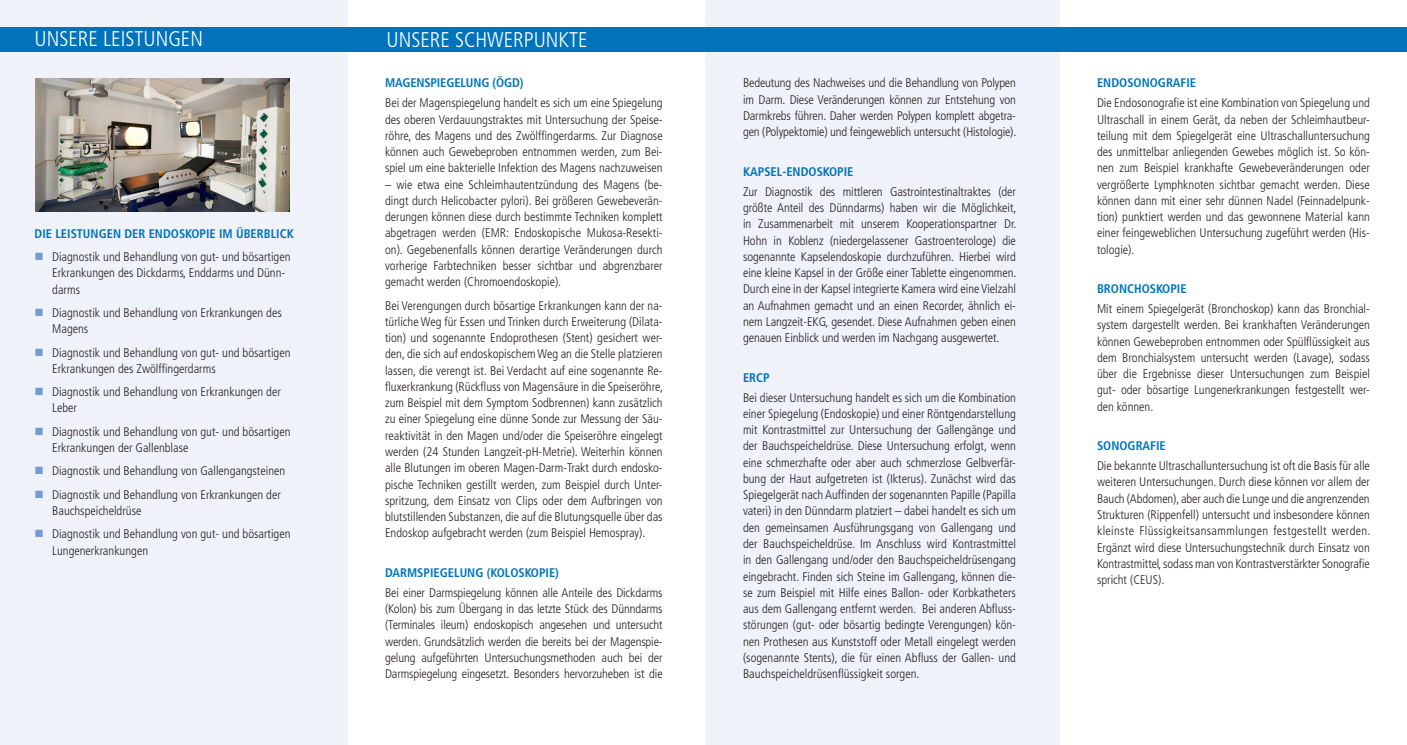
<style>
.page{position:relative;width:1407px;height:745px;background:#fff}
.page>*{position:absolute;margin:0;border:0;box-sizing:border-box;transform-origin:0 0}
.Headline_17_18_weiß{font:300 condensed 21.25px "Frutiger LT Pro";color:#fff}
.Fließtext{font:300 condensed 12.5px/16.2px "Frutiger LT Pro";color:#231f20;text-align:justify}
.Fließtext-2{font:700 condensed 12.5px "Frutiger LT Pro";color:#0073bc}
.s1{color:#749cd2}
</style>
<div class="page">
<div style="left:705px;top:0;width:354px;height:744px;background:#eff2f9"></div>
<div style="left:0;top:0;width:347px;height:744px;background:#eff2f9"></div>
<div style="left:0;top:27px;width:1407px;height:24px;background:#0073bc"></div>
<img style="left:35px;top:79px;width:255px;height:132px">
<p class="Headline_17_18_weiß" style="left:35px;top:27px;width:170px">UNSERE LEISTUNGEN</p>
<p class="Headline_17_18_weiß" style="left:386px;top:27px;width:203px">UNSERE SCHWERPUNKTE</p>
<p class="Fließtext-2" style="left:35px;top:226px;width:261px">DIE LEISTUNGEN DER ENDOSKOPIE IM ÜBERBLICK</p>
<p class="Fließtext" style="left:52px;top:248px;width:240px;text-align:left;text-indent:-18px"><span class="s1">■</span> Diagnostik und Behandlung von gut- und bösartigen<br>Erkrankungen des Dickdarms, Enddarms und Dünn&shy;darms</p>
<p class="Fließtext" style="left:52px;top:304px;width:231px;text-indent:-18px"><span class="s1">■</span> Diagnostik und Behandlung von Erkrankungen des<br>Magens</p>
<p class="Fließtext" style="left:52px;top:344px;width:240px;text-indent:-18px"><span class="s1">■</span> Diagnostik und Behandlung von gut- und bösartigen<br>Erkrankungen des Zwölffingerdarms</p>
<p class="Fließtext" style="left:52px;top:383px;width:230px;text-indent:-18px"><span class="s1">■</span> Diagnostik und Behandlung von Erkrankungen der<br>Leber</p>
<p class="Fließtext" style="left:52px;top:423px;width:240px;text-indent:-18px"><span class="s1">■</span> Diagnostik und Behandlung von gut- und bösartigen<br>Erkrankungen der Gallenblase</p>
<p class="Fließtext" style="left:35px;top:463px;width:252px"><span class="s1">■</span> Diagnostik und Behandlung von Gallengangsteinen</p>
<p class="Fließtext" style="left:52px;top:486px;width:230px;text-indent:-18px"><span class="s1">■</span> Diagnostik und Behandlung von Erkrankungen der<br>Bauchspeicheldrüse</p>
<p class="Fließtext" style="left:52px;top:525px;width:240px;text-indent:-18px"><span class="s1">■</span> Diagnostik und Behandlung von gut- und bösartigen<br>Lungenerkrankungen</p>
<p class="Fließtext-2" style="left:385px;top:76px;width:140px">MAGENSPIEGELUNG (ÖGD)</p>
<p class="Fließtext" style="left:385px;top:95px;width:279px">Bei der Magenspiegelung handelt es sich um eine Spiegelung des oberen Verdauungstraktes mit Untersuchung der Speise&shy;röhre, des Magens und des Zwölffingerdarms. Zur Diagnose können auch Gewebeproben entnommen werden, zum Bei&shy;spiel um eine bakterielle Infektion des Magens nachzuweisen</p>
<p class="Fließtext" style="left:385px;top:176px;width:279px">– wie etwa eine Schleimhautentzündung des Magens (be&shy;dingt durch Helicobacter pylori). Bei größeren Gewebeverän&shy;derungen können diese durch bestimmte Techniken komplett abgetragen werden (EMR: Endoskopische Mukosa-Resekti&shy;on). Gegebenenfalls können derartige Veränderungen durch vorherige Farbtechniken besser sichtbar und abgrenzbarer gemacht werden (Chromoendoskopie).</p>
<p class="Fließtext" style="left:385px;top:297px;width:279px">Bei Verengungen durch bösartige Erkrankungen kann der na&shy;türliche Weg für Essen und Trinken durch Erweiterung (Dilata&shy;tion) und sogenannte Endoprothesen (Stent) gesichert wer&shy;den, die sich auf endoskopischem Weg an die Stelle platzieren lassen, die verengt ist. Bei Verdacht auf eine sogenannte Re&shy;fluxerkrankung (Rückfluss von Magensäure in die Speiseröhre, zum Beispiel mit dem Symptom Sodbrennen) kann zusätzlich zu einer Spiegelung eine dünne Sonde zur Messung der Säu&shy;reaktivität in den Magen und/oder die Speiseröhre eingelegt werden (24 Stunden Langzeit-pH-Metrie). Weiterhin können alle Blutungen im oberen Magen-Darm-Trakt durch endosko&shy;pische Techniken gestillt werden, zum Beispiel durch Unter&shy;spritzung, dem Einsatz von Clips oder dem Aufbringen von blutstillenden Substanzen, die auf die Blutungsquelle über das Endoskop aufgebracht werden (zum Beispiel Hemospray).</p>
<p class="Fließtext-2" style="left:385px;top:565px;width:175px">DARMSPIEGELUNG (KOLOSKOPIE)</p>
<p class="Fließtext" style="left:385px;top:584px;width:279px">Bei einer Darmspiegelung können alle Anteile des Dickdarms (Kolon) bis zum Übergang in das letzte Stück des Dünndarms (Terminales ileum) endoskopisch angesehen und untersucht werden. Grundsätzlich werden die bereits bei der Magenspie&shy;gelung aufgeführten Untersuchungsmethoden auch bei der Darmspiegelung eingesetzt. Besonders hervorzuheben ist die</p>
<p class="Fließtext" style="left:743px;top:75px;width:275px">Bedeutung des Nachweises und die Behandlung von Polypen im Darm. Diese Veränderungen können zur Entstehung von Darmkrebs führen. Daher werden Polypen komplett abgetra&shy;gen (Polypektomie) und feingeweblich untersucht (Histologie).</p>
<p class="Fließtext-2" style="left:743px;top:164px;width:112px">KAPSEL-ENDOSKOPIE</p>
<p class="Fließtext" style="left:743px;top:183px;width:275px">Zur Diagnostik des mittleren Gastrointestinaltraktes (der größte Anteil des Dünndarms) haben wir die Möglichkeit, in Zusammenarbeit mit unserem Kooperationspartner Dr.<br>Hohn in Koblenz (niedergelassener Gastroenterologe) die sogenannte Kapselendoskopie durchzuführen. Hierbei wird eine kleine Kapsel in der Größe einer Tablette eingenommen.<br>Durch eine in der Kapsel integrierte Kamera wird eine Vielzahl an Aufnahmen gemacht und an einen Recorder, ähnlich ei&shy;nem Langzeit-EKG, gesendet. Diese Aufnahmen geben einen genauen Einblick und werden im Nachgang ausgewertet.</p>
<p class="Fließtext-2" style="left:743px;top:370px;width:28px">ERCP</p>
<p class="Fließtext" style="left:743px;top:389px;width:274px">Bei dieser Untersuchung handelt es sich um die Kombination einer Spiegelung (Endoskopie) und einer Röntgendarstellung mit Kontrastmittel zur Untersuchung der Gallengänge und der Bauchspeicheldrüse. Diese Untersuchung erfolgt, wenn eine schmerzhafte oder aber auch schmerzlose Gelbverfär&shy;bung der Haut aufgetreten ist (Ikterus). Zunächst wird das Spiegelgerät nach Auffinden der sogenannten Papille (Papilla vateri) in den Dünndarm platziert – dabei handelt es sich um den gemeinsamen Ausführungsgang von Gallengang und der Bauchspeicheldrüse. Im Anschluss wird Kontrastmittel in den Gallengang und/oder den Bauchspeicheldrüsengang eingebracht. Finden sich Steine im Gallengang, können die&shy;se zum Beispiel mit Hilfe eines Ballon- oder Korbkatheters aus dem Gallengang entfernt werden. Bei anderen Abfluss&shy;störungen (gut- oder bösartig bedingte Verengungen) kön&shy;nen Prothesen aus Kunststoff oder Metall eingelegt werden (sogenannte Stents), die für einen Abfluss der Gallen- und Bauchspeicheldrüsenflüssigkeit sorgen.</p>
<p class="Fließtext-2" style="left:1097px;top:76px;width:101px">ENDOSONOGRAFIE</p>
<p class="Fließtext" style="left:1097px;top:95px;width:274px">Die Endosonografie ist eine Kombination von Spiegelung und Ultraschall in einem Gerät, da neben der Schleimhautbeur&shy;teilung mit dem Spiegelgerät eine Ultraschalluntersuchung des unmittelbar anliegenden Gewebes möglich ist. So kön&shy;nen zum Beispiel krankhafte Gewebeveränderungen oder vergrößerte Lymphknoten sichtbar gemacht werden. Diese können dann mit einer sehr dünnen Nadel (Feinnadelpunk&shy;tion) punktiert werden und das gewonnene Material kann einer feingeweblichen Untersuchung zugeführt werden (His&shy;tologie).</p>
<p class="Fließtext-2" style="left:1097px;top:281px;width:91px">BRONCHOSKOPIE</p>
<p class="Fließtext" style="left:1097px;top:300px;width:274px">Mit einem Spiegelgerät (Bronchoskop) kann das Bronchial&shy;system dargestellt werden. Bei krankhaften Veränderungen können Gewebeproben entnommen oder Spülflüssigkeit aus dem Bronchialsystem untersucht werden (Lavage), sodass über die Ergebnisse dieser Untersuchungen zum Beispiel gut- oder bösartige Lungenerkrankungen festgestellt wer&shy;den können.</p>
<p class="Fließtext-2" style="left:1097px;top:438px;width:70px">SONOGRAFIE</p>
<p class="Fließtext" style="left:1097px;top:457px;width:275px">Die bekannte Ultraschalluntersuchung ist oft die Basis für alle weiteren Untersuchungen. Durch diese können vor allem der Bauch (Abdomen), aber auch die Lunge und die angrenzenden Strukturen (Rippenfell) untersucht und insbesondere können kleinste Flüssigkeitsansammlungen festgestellt werden.<br>Ergänzt wird diese Untersuchungstechnik durch Einsatz von Kontrastmittel, sodass man von Kontrastverstärkter Sonografie spricht (CEUS).</p>
</div>
